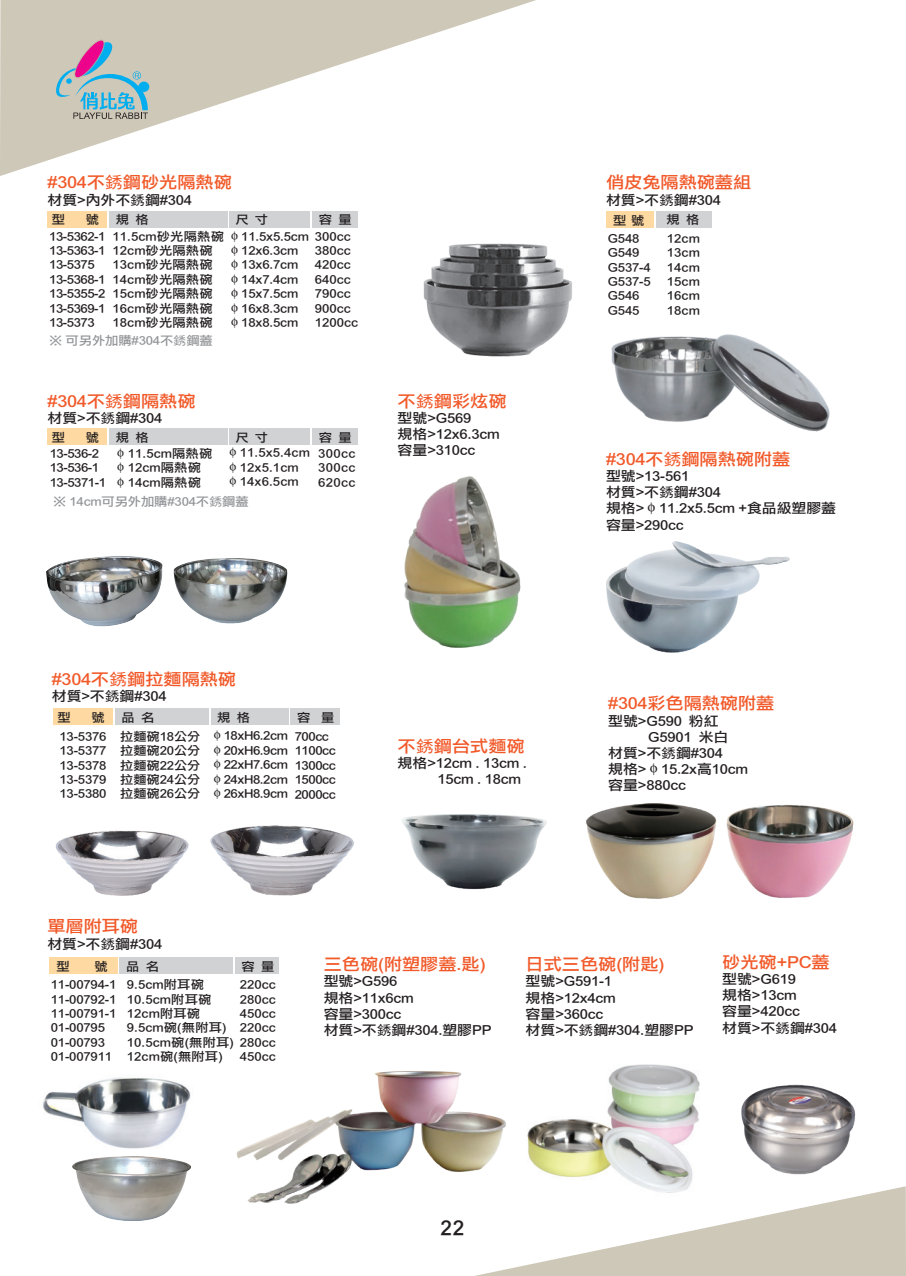
<style>
.page{position:relative;width:906px;height:1276px;background:#fff}
.page>*{position:absolute;margin:0;border:0;box-sizing:border-box;transform-origin:0 0}
.t1{font:20.85px "DF Hei Bd HKP BF";color:#231f20}
.t2{font:16.5px "DF Li Hei Md HK BF";color:#f15929;scale:1.1 1}
.t3{font:13.5px/16.2px "DF Li Hei Md HK BF";color:#231f20;scale:1.1 1}
.t4{font:12px/14.4px "DF Li Hei Md HK BF";color:#231f20;text-align:justify;scale:1.1 1}
.t5{font:12px/14.4px "DF Li Hei Md HK BF";letter-spacing:.02em;color:#231f20;scale:1.1 1}
.t6{font:12px/14.4px "DF Li Hei Md HK BF";letter-spacing:-.02em;color:#231f20;scale:1.1 1}
.t7{font:12px "DF Li Hei Md HK BF";color:#939598;scale:1.1 1}
</style>
<div class="page">
<div style="left:47px;top:211px;width:60px;height:16px;background:#fed9a1"></div>
<div style="left:109px;top:211px;width:118px;height:16px;background:#d1d2d4"></div>
<div style="left:229px;top:211px;width:81px;height:16px;background:#d1d2d4"></div>
<div style="left:312px;top:211px;width:46px;height:16px;background:#d1d2d4"></div>
<div style="left:47px;top:428px;width:60px;height:17px;background:#fed9a1"></div>
<div style="left:109px;top:428px;width:118px;height:17px;background:#d1d2d4"></div>
<div style="left:229px;top:428px;width:81px;height:17px;background:#d1d2d4"></div>
<div style="left:312px;top:428px;width:46px;height:17px;background:#d1d2d4"></div>
<div style="left:49px;top:957px;width:68px;height:16px;background:#fed9a1"></div>
<div style="left:120px;top:957px;width:113px;height:16px;background:#d1d2d4"></div>
<div style="left:235px;top:957px;width:44px;height:16px;background:#d1d2d4"></div>
<img style="left:42px;top:1077px;width:149px;height:72px">
<img style="left:527px;top:1064px;width:173px;height:122px">
<img style="left:741px;top:1084px;width:115px;height:91px">
<div style="left:53px;top:708px;width:60px;height:17px;background:#fed9a1"></div>
<div style="left:115px;top:708px;width:93px;height:17px;background:#d1d2d4"></div>
<div style="left:210px;top:708px;width:78px;height:17px;background:#d1d2d4"></div>
<div style="left:291px;top:708px;width:49px;height:17px;background:#d1d2d4"></div>
<img style="left:73px;top:1156px;width:118px;height:64px">
<img style="left:586px;top:804px;width:268px;height:95px">
<img style="left:236px;top:1071px;width:270px;height:133px">
<svg style="left:474px;top:1186px;width:432px;height:90px"></svg>
<svg style="left:0;top:0;width:536px;height:176px"></svg>
<svg style="left:53px;top:40px;width:95px;height:79px;background:#a9b3bb"></svg>
<img style="left:55px;top:825px;width:299px;height:71px">
<img style="left:47px;top:556px;width:241px;height:71px">
<img style="left:405px;top:476px;width:116px;height:172px">
<img style="left:606px;top:541px;width:183px;height:111px">
<img style="left:423px;top:244px;width:149px;height:112px">
<img style="left:402px;top:814px;width:145px;height:75px">
<img style="left:612px;top:334px;width:217px;height:97px">
<div style="left:656px;top:211px;width:55px;height:17px;background:#d1d2d4"></div>
<div style="left:606px;top:211px;width:48px;height:17px;background:#fed9a1"></div>
<h2 class="t2" style="left:48px;top:174px;width:169px">#304不銹鋼砂光隔熱碗</h2>
<p class="t3" style="left:48px;top:192px;width:133px">材質&gt;內外不銹鋼#304</p>
<p class="t4" style="left:52px;top:213px;width:13px">型</p>
<p class="t4" style="left:86px;top:213px;width:13px">號</p>
<p class="t4" style="left:116px;top:213px;width:31px">規 格</p>
<p class="t4" style="left:235px;top:213px;width:31px">尺 寸</p>
<p class="t4" style="left:319px;top:213px;width:31px">容 量</p>
<p class="t6" style="left:49px;top:229px;width:53px">13-5362-1<br>13-5363-1<br>13-5375<br>13-5368-1<br>13-5355-2<br>13-5369-1<br>13-5373</p>
<p class="t5" style="left:112px;top:229px;width:180px">11.5cm砂光隔熱碗 φ11.5x5.5cm<br>12cm砂光隔熱碗<br>13cm砂光隔熱碗<br>14cm砂光隔熱碗<br>15cm砂光隔熱碗<br>16cm砂光隔熱碗<br>18cm砂光隔熱碗</p>
<p class="t5" style="left:315px;top:229px;width:41px">300cc<br>380cc<br>420cc<br>640cc<br>790cc<br>900cc<br>1200cc</p>
<p class="t4" style="left:228px;top:243px;width:65px">φ12x6.3cm φ13x6.7cm φ14x7.4cm φ15x7.5cm φ16x8.3cm φ18x8.5cm</p>
<p class="t7" style="left:49px;top:335px;width:150px">※ 可另外加購#304不銹鋼蓋</p>
<h2 class="t2" style="left:48px;top:392px;width:136px">#304不銹鋼隔熱碗</h2>
<p class="t3" style="left:48px;top:410px;width:106px">材質&gt;不銹鋼#304</p>
<p class="t4" style="left:52px;top:430px;width:13px">型</p>
<p class="t4" style="left:86px;top:430px;width:13px">號</p>
<p class="t4" style="left:116px;top:430px;width:31px">規 格</p>
<p class="t4" style="left:235px;top:430px;width:31px">尺 寸</p>
<p class="t4" style="left:319px;top:430px;width:31px">容 量</p>
<p class="t6" style="left:50px;top:446px;width:53px">13-536-2<br>13-536-1<br>13-5371-1</p>
<p class="t5" style="left:114px;top:446px;width:91px">φ11.5cm隔熱碗φ12cm隔熱碗φ14cm隔熱碗</p>
<p class="t5" style="left:226px;top:446px;width:77px">φ11.5x5.4cm φ12x5.1cm φ14x6.5cm</p>
<p class="t4" style="left:318px;top:446px;width:35px">300cc 300cc 620cc</p>
<p class="t7" style="left:53px;top:495px;width:179px">※ 14cm可另外加購#304不銹鋼蓋</p>
<h2 class="t2" style="left:398px;top:392px;width:100px">不銹鋼彩炫碗</h2>
<p class="t3" style="left:398px;top:410px;width:94px">型號&gt;G569<br>規格&gt;12x6.3cm容量&gt;310cc</p>
<h2 class="t2" style="left:52px;top:671px;width:169px">#304不銹鋼拉麵隔熱碗</h2>
<p class="t3" style="left:52px;top:688px;width:106px">材質&gt;不銹鋼#304</p>
<p class="t4" style="left:59px;top:729px;width:44px">13-5376<br>13-5377<br>13-5378<br>13-5379<br>13-5380</p>
<p class="t4" style="left:120px;top:729px;width:74px">拉麵碗18公分拉麵碗20公分拉麵碗22公分拉麵碗24公分拉麵碗26公分</p>
<p class="t4" style="left:58px;top:710px;width:13px">型</p>
<p class="t4" style="left:91px;top:710px;width:13px">號</p>
<p class="t4" style="left:122px;top:710px;width:31px">品 名</p>
<p class="t4" style="left:217px;top:710px;width:31px">規 格</p>
<p class="t4" style="left:297px;top:710px;width:35px">容 量</p>
<p class="t4" style="left:211px;top:729px;width:71px">φ18xH6.2cm φ20xH6.9cm φ22xH7.6cm φ24xH8.2cm φ26xH8.9cm</p>
<p class="t6" style="left:295px;top:729px;width:39px">700cc<br>1100cc<br>1300cc<br>1500cc<br>2000cc</p>
<h2 class="t2" style="left:398px;top:737px;width:117px">不銹鋼台式麵碗</h2>
<p class="t3" style="left:437px;top:755px;width:83px;text-indent:-40px">規格&gt;12cm . 13cm .<br>15cm . 18cm</p>
<h2 class="t2" style="left:606px;top:174px;width:133px">俏皮兔隔熱碗蓋組</h2>
<p class="t3" style="left:606px;top:192px;width:106px">材質&gt;不銹鋼#304</p>
<p class="t4" style="left:613px;top:213px;width:30px">型號</p>
<p class="t4" style="left:666px;top:213px;width:31px">規 格</p>
<p class="t4" style="left:608px;top:231px;width:40px;text-align:left">G548<br>G549<br>G537-4<br>G537-5<br>G546<br>G545</p>
<p class="t4" style="left:667px;top:231px;width:31px">12cm 13cm 14cm 15cm 16cm 18cm</p>
<h2 class="t2" style="left:606px;top:450px;width:169px">#304不銹鋼隔熱碗附蓋</h2>
<p class="t3" style="left:606px;top:468px;width:211px">型號&gt;13-561<br>材質&gt;不銹鋼#304<br>規格&gt;φ11.2x5.5cm +食品級塑膠蓋容量&gt;290cc</p>
<h2 class="t2" style="left:608px;top:695px;width:152px">#304彩色隔熱碗附蓋</h2>
<p class="t3" style="left:608px;top:713px;width:102px">型號&gt;G590 粉紅</p>
<p class="t3" style="left:648px;top:729px;width:74px">G5901 米白</p>
<p class="t3" style="left:608px;top:745px;width:106px">材質&gt;不銹鋼#304</p>
<p class="t3" style="left:608px;top:761px;width:128px">規格&gt;φ15.2x高10cm</p>
<p class="t3" style="left:608px;top:778px;width:72px">容量&gt;880cc</p>
<h2 class="t2" style="left:47px;top:918px;width:84px">單層附耳碗</h2>
<p class="t3" style="left:47px;top:936px;width:106px">材質&gt;不銹鋼#304</p>
<p class="t4" style="left:51px;top:978px;width:61px;text-align:left">11-00794-1<br>11-00792-1<br>11-00791-1<br>01-00795<br>01-00793<br>01-007911</p>
<p class="t5" style="left:127px;top:978px;width:99px">9.5cm附耳碗<br>10.5cm附耳碗<br>12cm附耳碗<br>9.5cm碗(無附耳)<br>10.5cm碗(無附耳)<br>12cm碗(無附耳)</p>
<p class="t4" style="left:57px;top:959px;width:13px">型</p>
<p class="t4" style="left:94px;top:959px;width:13px">號</p>
<p class="t4" style="left:126px;top:959px;width:31px">品 名</p>
<p class="t4" style="left:241px;top:959px;width:31px">容 量</p>
<p class="t4" style="left:240px;top:978px;width:34px">220cc 280cc 450cc 220cc 280cc 450cc</p>
<h2 class="t2" style="left:324px;top:956px;width:149px">三色碗(附塑膠蓋.匙)</h2>
<p class="t3" style="left:324px;top:973px;width:154px">型號&gt;G596<br>規格&gt;11x6cm<br>容量&gt;300cc<br>材質&gt;不銹鋼#304.塑膠PP</p>
<h2 class="t2" style="left:525px;top:956px;width:128px">日式三色碗(附匙)</h2>
<p class="t3" style="left:525px;top:973px;width:154px">型號&gt;G591-1<br>規格&gt;12x4cm<br>容量&gt;360cc<br>材質&gt;不銹鋼#304.塑膠PP</p>
<h2 class="t2" style="left:722px;top:953px;width:99px">砂光碗+PC蓋</h2>
<p class="t3" style="left:722px;top:971px;width:106px">型號&gt;G619<br>規格&gt;13cm<br>容量&gt;420cc<br>材質&gt;不銹鋼#304</p>
<h1 class="t1" style="left:440px;top:1217px;width:25px">22</h1>
</div>
